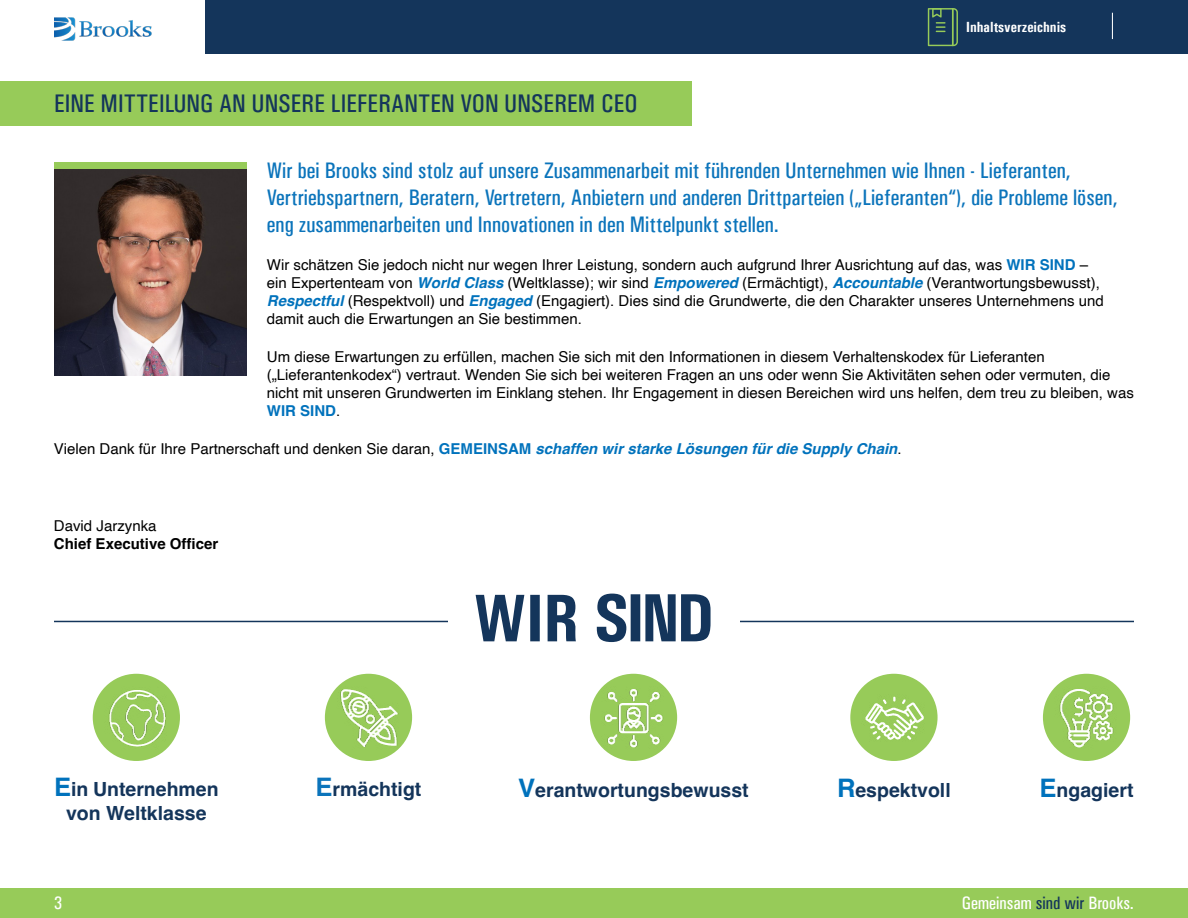
<style>
.page{position:relative;width:1188px;height:918px;background:#fff}
.page>*{position:absolute;margin:0;border:0;box-sizing:border-box;transform-origin:0 0}
.t1{font:700 condensed 68.25px "Univers";color:#14355b}
.t2{font:25.5px "Univers Condensed";color:#14355b}
.t3{font:22.5px/27px "Univers Condensed";color:#0b74bb}
.t4{font:700 19.5px "Helvetica";color:#14355b}
.t5{font:18px "Univers Condensed";color:#fff}
.t6{font:15px/18px "Helvetica";color:#000}
.t7{font:700 15px "Helvetica";color:#000}
.t8{font:700 condensed 14.7px "Univers";color:#fff}
.s1{font-weight:700;color:#0072bc}
.s2{font-weight:700;font-style:italic;color:#0072bc}
.s3{font-size:67.5px}
.s4{font-size:25.5px;color:#0072bc}
.s5{font-size:25.5px;color:#0b74bb}
.s6{color:#14355b}
</style>
<div class="page">
<div style="left:0;top:81px;width:692px;height:45px;background:#97cb59"></div>
<img style="left:54px;top:169px;width:193px;height:207px">
<div style="left:54px;top:162px;width:193px;height:7px;background:#97cb59"></div>
<div style="left:850px;top:674px;width:88px;height:87px;background:#97cb59;border-radius:50%"></div>
<img style="left:854px;top:679px;width:80px;height:77px">
<div style="left:590px;top:674px;width:87px;height:87px;background:#97cb59;border-radius:50%"></div>
<img style="left:593px;top:679px;width:81px;height:77px">
<div style="left:1043px;top:674px;width:87px;height:87px;background:#97cb59;border-radius:50%"></div>
<img style="left:1046px;top:679px;width:81px;height:77px">
<div style="left:93px;top:674px;width:87px;height:87px;background:#97cb59;border-radius:50%"></div>
<img style="left:96px;top:679px;width:81px;height:77px">
<div style="left:325px;top:674px;width:87px;height:87px;background:#97cb59;border-radius:50%"></div>
<img style="left:328px;top:679px;width:81px;height:77px">
<hr style="left:54px;top:621px;width:1080px;height:1px;background:#14355b">
<div style="left:448px;top:594px;width:292px;height:47px;background:#fff"></div>
<img style="left:54px;top:17px;width:98px;height:24px">
<div style="left:205px;top:0;width:983px;height:54px;background:#14355b"></div>
<div style="left:0;top:889px;width:1188px;height:29px;background:#97cb59"></div>
<svg style="left:1112px;top:13px;width:1px;height:26px"></svg>
<svg style="left:928px;top:8px;width:30px;height:38px"></svg>
<h2 class="t2" style="left:54px;top:88px;width:585px">EINE MITTEILUNG AN UNSERE LIEFERANTEN VON UNSEREM CEO</h2>
<p class="t8" style="left:966px;top:18px;width:102px">Inhaltsverzeichnis</p>
<p class="t3" style="left:267px;top:156px;width:852px">Wir bei Brooks sind stolz auf unsere Zusammenarbeit mit führenden Unternehmen wie Ihnen - Lieferanten,<br>Vertriebspartnern, Beratern, Vertretern, Anbietern und anderen Drittparteien („Lieferanten“), die Probleme lösen, eng zusammenarbeiten und Innovationen in den Mittelpunkt stellen.</p>
<p class="t6" style="left:267px;top:256px;width:838px">Wir schätzen Sie jedoch nicht nur wegen Ihrer Leistung, sondern auch aufgrund Ihrer Ausrichtung auf das, was <span class="s1">WIR SIND</span> – ein Expertenteam von <span class="s2">World Class</span> (Weltklasse); wir sind <span class="s2">Empowered</span> (Ermächtigt), <span class="s2">Accountable</span> (Verantwortungsbewusst), <span class="s2">Respectful</span> (Respektvoll) und <span class="s2">Engaged</span> (Engagiert). Dies sind die Grundwerte, die den Charakter unseres Unternehmens und damit auch die Erwartungen an Sie bestimmen.</p>
<p class="t6" style="left:267px;top:348px;width:869px">Um diese Erwartungen zu erfüllen, machen Sie sich mit den Informationen in diesem Verhaltenskodex für Lieferanten („Lieferantenkodex“) vertraut. Wenden Sie sich bei weiteren Fragen an uns oder wenn Sie Aktivitäten sehen oder vermuten, die nicht mit unseren Grundwerten im Einklang stehen. Ihr Engagement in diesen Bereichen wird uns helfen, dem treu zu bleiben, was <span class="s1">WIR SIND</span>.</p>
<p class="t6" style="left:54px;top:440px;width:849px">Vielen Dank für Ihre Partnerschaft und denken Sie daran, <span class="s1">GEMEINSAM</span> <span class="s2">schaffen wir starke Lösungen für die Supply Chain</span>.</p>
<p class="t6" style="left:54px;top:517px;width:104px">David Jarzynka</p>
<p class="t7" style="left:54px;top:534px;width:166px">Chief Executive Officer</p>
<h1 class="t1" style="left:474px;top:577px;width:242px"><span class="s3">WIR</span> SIND</h1>
<h3 class="t4" style="left:54px;top:778px;width:166px"><span class="s4">E</span>in Unternehmen</h3>
<h3 class="t4" style="left:518px;top:778px;width:232px"><span class="s4">V</span>erantwortungsbewusst</h3>
<h3 class="t4" style="left:837px;top:778px;width:115px"><span class="s4">R</span>espektvoll</h3>
<h3 class="t4" style="left:1040px;top:778px;width:95px"><span class="s4">E</span>ngagiert</h3>
<h3 class="t4" style="left:66px;top:802px;width:142px">von Weltklasse</h3>
<h3 class="t4" style="left:316px;top:778px;width:107px"><span class="s5">E</span>rmächtigt</h3>
<p class="t5" style="left:54px;top:892px;width:10px">3</p>
<p class="t5" style="left:962px;top:892px;width:174px">Gemeinsam <span class="s6">sind wir</span> Brooks.</p>
</div>
